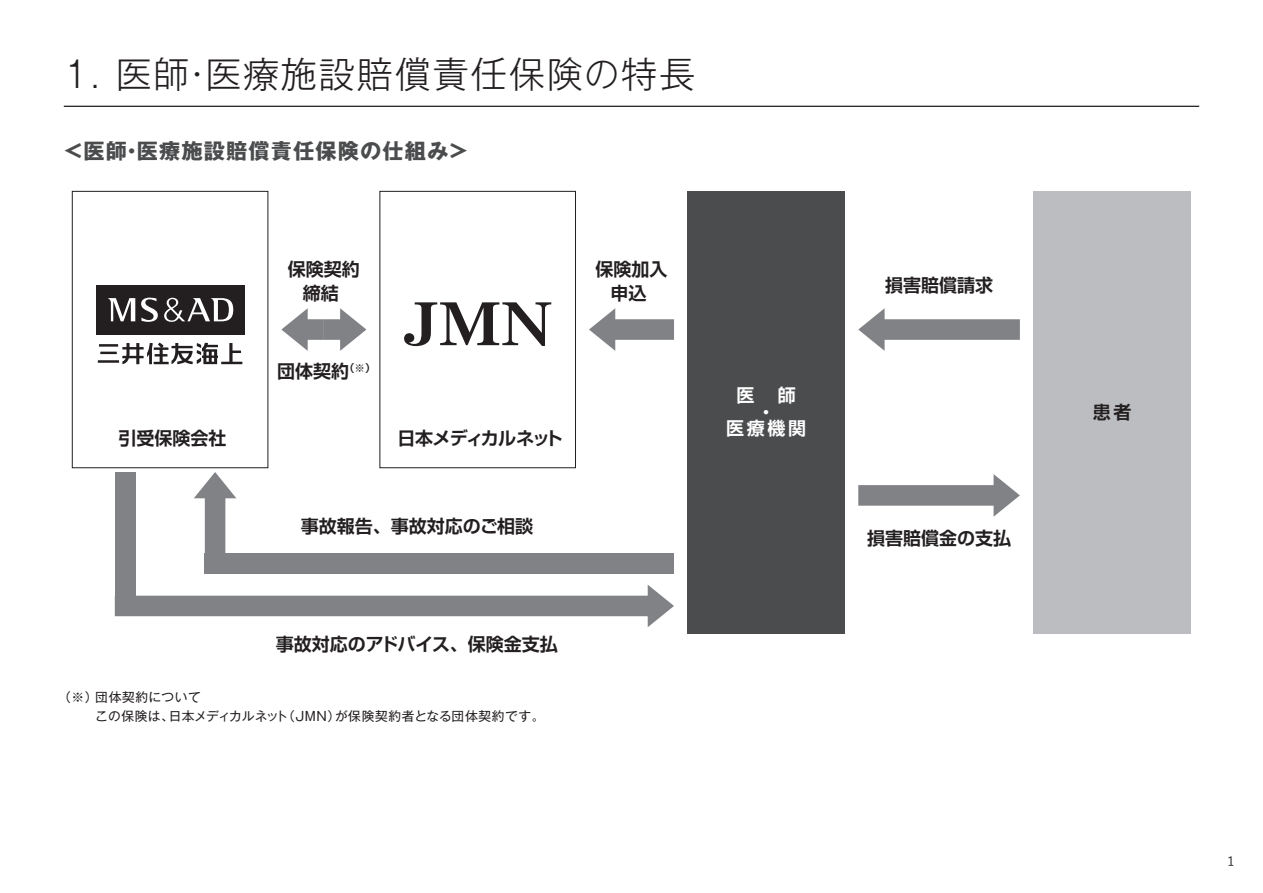
<style>
.page{position:relative;width:1263px;height:893px;background:#fff}
.page>*{position:absolute;margin:0;border:0;box-sizing:border-box;transform-origin:0 0}
.t1{font:300 36.15px "Gothic MB101 Pro";letter-spacing:.05em;color:#231f20}
.t2{font:700 21.3px "Gothic MB101 Pro";letter-spacing:.05em;color:#4b4c4d}
.t3{font:700 18px/24px "Shin Go Pro De";color:#231f20;text-align:center}
.t4{font:700 18px "Shin Go Pro De";letter-spacing:-.045em;color:#231f20}
.t5{font:700 18px "Shin Go Pro De";color:#fff}
.t6{font:12.75px "Gothic MB101 Pro";letter-spacing:.035em;color:#231f20}
.t7{font:12.75px "Gothic MB101 Pro";letter-spacing:-.055em;color:#231f20}
.t8{font:500 12.75px "Yu Go";color:#231f20}
.t9{font:700 10.5px "Shin Go Pro De";color:#231f20}
</style>
<div class="page">
<hr style="left:64px;top:106px;width:1135px;height:1px;background:#231f20">
<div style="left:72px;top:191px;width:196px;height:277px;border:1px solid #231f20"></div>
<div style="left:380px;top:191px;width:196px;height:277px;border:1px solid #231f20"></div>
<div style="left:687px;top:191px;width:158px;height:443px;background:#4b4c4d"></div>
<div style="left:1033px;top:191px;width:158px;height:443px;background:#bcbdc0"></div>
<div style="left:96px;top:285px;width:148px;height:50px;background:#231f20"></div>
<svg style="left:108px;top:298px;width:125px;height:24px"></svg>
<svg style="left:98px;top:343px;width:144px;height:21px"></svg>
<svg style="left:404px;top:302px;width:147px;height:44px"></svg>
<svg style="left:281px;top:308px;width:85px;height:43px"></svg>
<svg style="left:589px;top:308px;width:85px;height:43px"></svg>
<div style="left:205px;top:553px;width:469px;height:21px;background:#808285"></div>
<svg style="left:194px;top:472px;width:42px;height:102px"></svg>
<svg style="left:115px;top:585px;width:559px;height:42px"></svg>
<svg style="left:858px;top:308px;width:162px;height:43px"></svg>
<svg style="left:858px;top:474px;width:162px;height:43px"></svg>
<div style="left:115px;top:472px;width:20px;height:124px;background:#808285"></div>
<h1 class="t1" style="left:64px;top:44px;width:633px">1. 医師医療施設賠償責任保険の特長</h1>
<h1 class="t1" style="left:179px;top:44px;width:38px">・</h1>
<p class="t2" style="left:137px;top:133px;width:333px">医療施設賠償責任保険の仕組み&lt;</p>
<p class="t2" style="left:64px;top:133px;width:65px">&lt;医師</p>
<p class="t2" style="left:121px;top:133px;width:23px">・</p>
<p class="t3" style="left:118px;top:424px;width:109px">引受保険会社</p>
<p class="t3" style="left:288px;top:255px;width:73px">保険契約締結</p>
<p class="t3" style="left:595px;top:255px;width:73px">保険加入</p>
<p class="t3" style="left:610px;top:279px;width:37px">申込</p>
<p class="t3" style="left:277px;top:357px;width:73px">団体契約</p>
<p class="t9" style="left:344px;top:359px;width:33px">)※(</p>
<p class="t4" style="left:397px;top:423px;width:167px">日本メディカルネット</p>
<p class="t3" style="left:301px;top:512px;width:234px">事故報告、事故対応のご相談</p>
<p class="t5" style="left:736px;top:380px;width:61px">医　師</p>
<p class="t5" style="left:757px;top:397px;width:19px">・</p>
<p class="t5" style="left:726px;top:413px;width:82px">医療機関</p>
<p class="t6" style="left:58px;top:687px;width:41px">（※）</p>
<p class="t6" style="left:95px;top:687px;width:107px">団体契約について</p>
<p class="t3" style="left:276px;top:630px;width:283px">事故対応のアドバイス、保険金支払</p>
<p class="t6" style="left:282px;top:706px;width:60px">（JMN）</p>
<p class="t6" style="left:335px;top:706px;width:211px">が保険契約者となる団体契約です。</p>
<p class="t6" style="left:95px;top:706px;width:80px">この保険は、</p>
<p class="t7" style="left:169px;top:706px;width:121px">日本メディカルネット</p>
<p class="t3" style="left:885px;top:271px;width:109px">損害賠償請求</p>
<p class="t3" style="left:867px;top:524px;width:145px">損害賠償金の支払</p>
<p class="t3" style="left:1093px;top:398px;width:40px">患者</p>
<p class="t8" style="left:1227px;top:849px;width:9px">1</p>
</div>
